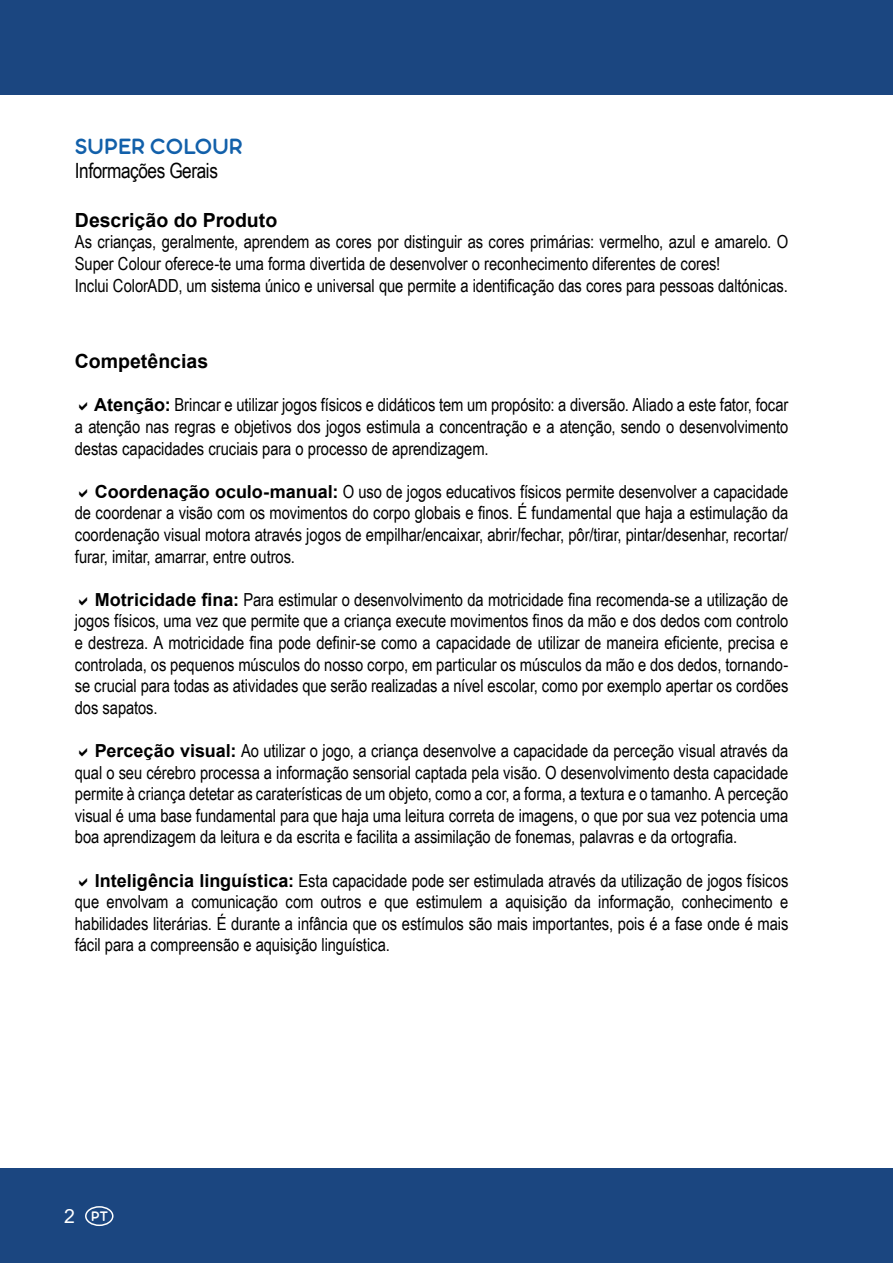
<style>
.page{position:relative;width:893px;height:1263px;background:#fff}
.page>*{position:absolute;margin:0;border:0;box-sizing:border-box;transform-origin:0 0}
.t1{font:600 24px "Aristotelica Text";letter-spacing:-.02em;color:#1260aa}
.t2{font:21px "Arial Narrow";letter-spacing:-.02em;color:#000}
.t3{font:700 19.5px "Arial";color:#000}
.t4{font:19.5px "Arial";color:#fff}
.t5{font:18px/21.6px "Arial Narrow";letter-spacing:-.005em;color:#000;text-align:justify}
.t6{font:600 15px "Aristotelica Text";color:#fff}
.s1{font-family:"Arial";font-weight:700}
</style>
<div class="page">
<div style="left:0;top:0;width:893px;height:94px;background:#1b4680"></div>
<div style="left:0;top:1169px;width:893px;height:94px;background:#1b4680"></div>
<div style="left:85px;top:1206px;width:29px;height:20px;border:2px solid #fff;border-radius:50%"></div>
<h1 class="t1" style="left:75px;top:132px;width:170px">SUPER COLOUR</h1>
<p class="t2" style="left:75px;top:155px;width:145px">Informações Gerais</p>
<p class="t3" style="left:75px;top:206px;width:204px">Descrição do Produto</p>
<p class="t5" style="left:75px;top:231px;width:715px;text-align:left">As crianças, geralmente, aprendem as cores por distinguir as cores primárias: vermelho, azul e amarelo. O<br>Super Colour oferece-te uma forma divertida de desenvolver o reconhecimento diferentes de cores!<br>Inclui ColorADD, um sistema único e universal que permite a identificação das cores para pessoas daltónicas.</p>
<p class="t3" style="left:75px;top:348px;width:135px">Competências</p>
<p class="t5" style="left:75px;top:394px;width:715px;text-indent:19px"><span class="s1">Atenção:</span> Brincar e utilizar jogos físicos e didáticos tem um propósito: a diversão. Aliado a este fator, focar a atenção nas regras e objetivos dos jogos estimula a concentração e a atenção, sendo o desenvolvimento destas capacidades cruciais para o processo de aprendizagem.</p>
<p class="t5" style="left:75px;top:480px;width:715px;text-indent:20px"><span class="s1">Coordenação oculo-manual:</span> O uso de jogos educativos físicos permite desenvolver a capacidade de coordenar a visão com os movimentos do corpo globais e finos. É fundamental que haja a estimulação da coordenação visual motora através jogos de empilhar/encaixar, abrir/fechar, pôr/tirar, pintar/desenhar, recortar/ furar, imitar, amarrar, entre outros.</p>
<p class="t5" style="left:75px;top:588px;width:715px;text-indent:20px"><span class="s1">Motricidade fina:</span> Para estimular o desenvolvimento da motricidade fina recomenda-se a utilização de jogos físicos, uma vez que permite que a criança execute movimentos finos da mão e dos dedos com controlo e destreza. A motricidade fina pode definir-se como a capacidade de utilizar de maneira eficiente, precisa e controlada, os pequenos músculos do nosso corpo, em particular os músculos da mão e dos dedos, tornando&shy;se crucial para todas as atividades que serão realizadas a nível escolar, como por exemplo apertar os cordões dos sapatos.</p>
<p class="t5" style="left:75px;top:739px;width:715px;text-indent:20px"><span class="s1">Perceção visual:</span> Ao utilizar o jogo, a criança desenvolve a capacidade da perceção visual através da qual o seu cérebro processa a informação sensorial captada pela visão. O desenvolvimento desta capacidade permite à criança detetar as caraterísticas de um objeto, como a cor, a forma, a textura e o tamanho. A perceção visual é uma base fundamental para que haja uma leitura correta de imagens, o que por sua vez potencia uma boa aprendizagem da leitura e da escrita e facilita a assimilação de fonemas, palavras e da ortografia.</p>
<p class="t5" style="left:75px;top:869px;width:715px;text-indent:20px"><span class="s1">Inteligência linguística:</span> Esta capacidade pode ser estimulada através da utilização de jogos físicos que envolvam a comunicação com outros e que estimulem a aquisição da informação, conhecimento e habilidades literárias. É durante a infância que os estímulos são mais importantes, pois é a fase onde é mais fácil para a compreensão e aquisição linguística.</p>
<p class="t4" style="left:64px;top:1203px;width:12px">2</p>
<p class="t6" style="left:91px;top:1208px;width:19px">PT</p>
</div>
